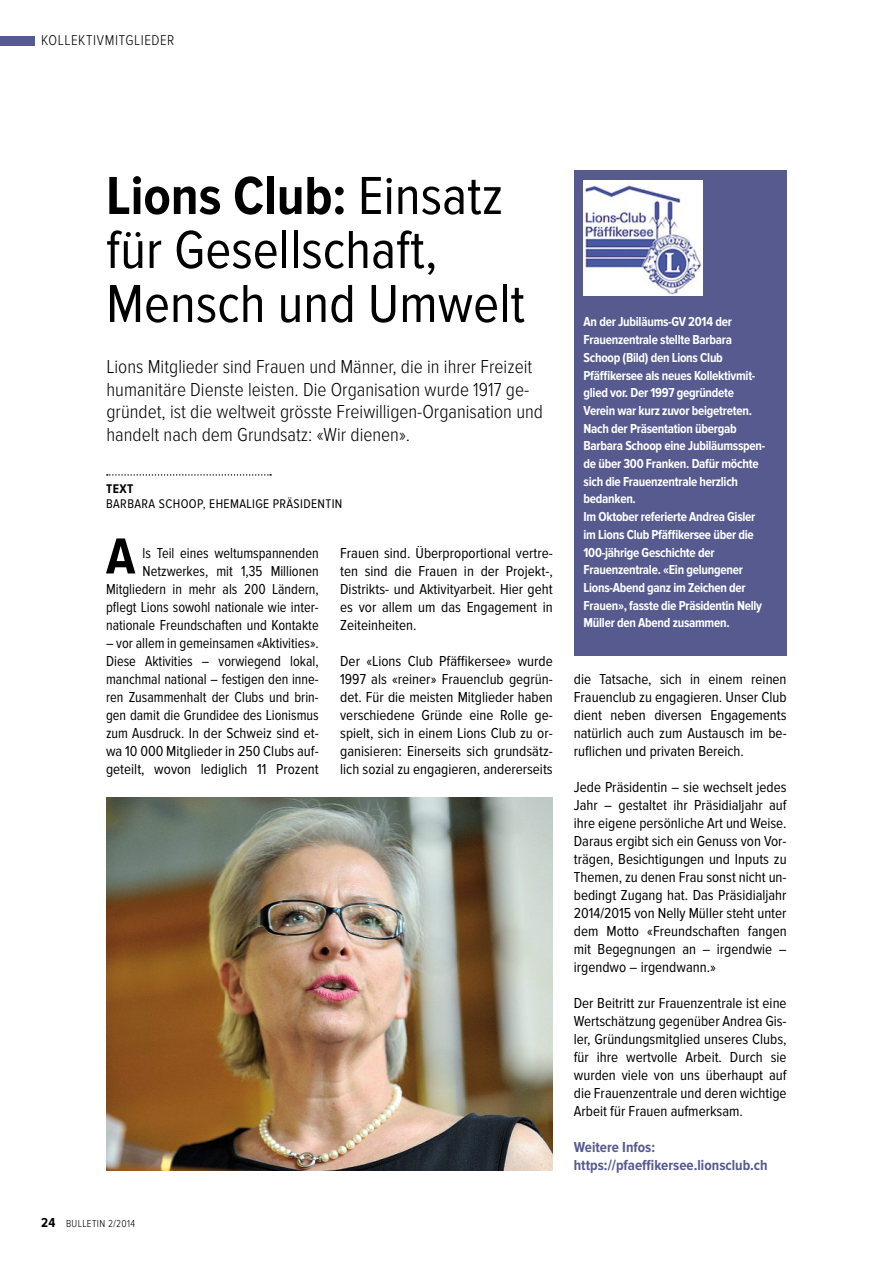
<style>
.page{position:relative;width:893px;height:1263px;background:#fff}
.page>*{position:absolute;margin:0;border:0;box-sizing:border-box;transform-origin:0 0}
.t1{font:55.5px/54px "Proxima Nova Cond";color:#000}
.t2{font:700 52.5px "Proxima Nova A Cond";color:#000}
.t3{font:300 19.5px/22.5px "Proxima Nova Cond";color:#000}
.t4{font:15px/18px "Proxima Nova Cond";color:#000;text-align:justify}
.t5{font:15px/18px "Proxima Nova Cond";color:#000;text-align:right;scale:.95 1}
.t6{font:700 15px/18px "Proxima Nova Cond";color:#575a8f}
.t7{font:300 14.7px "Proxima Nova Cond";letter-spacing:.04em;color:#000}
.t8{font:700 13.5px/17.7px "Proxima Nova Cond";letter-spacing:-.02em;color:#fff}
.t9{font:13.05px "Proxima Nova A Cond";letter-spacing:.03em;color:#000}
.t10{font:700 13.05px "Proxima Nova A Cond";color:#000}
.t11{font:300 10.5px "Proxima Nova Cond";letter-spacing:.03em;color:#000}
.s1{font-weight:700}
.s2{font-weight:700;font-size:13.5px}
</style>
<div class="page">
<div style="left:574px;top:170px;width:212px;height:485px;background:#575a8f"></div>
<svg style="left:107px;top:474px;width:164px;height:2px"></svg>
<img style="left:584px;top:181px;width:119px;height:115px">
<div style="left:0;top:36px;width:34px;height:9px;background:#575a8f"></div>
<img style="left:106px;top:797px;width:447px;height:373px">
<p class="t7" style="left:41px;top:32px;width:135px">kollektivMitGlieder</p>
<h1 class="t1" style="left:106px;top:170px;width:420px"><span class="s1">lions club:</span> Einsatz für Gesellschaft,<br>Mensch und Umwelt</h1>
<h3 class="t3" style="left:106px;top:356px;width:438px">lions Mitglieder sind Frauen und Männer, die in ihrer Freizeit humanitäre dienste leisten. die organisation wurde 1917 ge&shy;gründet, ist die weltweit grösste Freiwilligen-organisation und handelt nach dem Grundsatz: «wir dienen».</h3>
<p class="t10" style="left:106px;top:481px;width:29px">text</p>
<p class="t9" style="left:106px;top:496px;width:238px">BARBARA SCHOOP, EHEMALIGE PRÄSIDENTIN</p>
<h2 class="t2" style="left:106px;top:527px;width:31px">A</h2>
<p class="t4" style="left:340px;top:544px;width:214px">Frauen sind. Überproportional vertre&shy;ten sind die Frauen in der Projekt-, Distrikts- und Aktivityarbeit. Hier geht es vor allem um das Engagement in Zeiteinheiten.</p>
<p class="t4" style="left:340px;top:652px;width:214px">Der «Lions Club Pfäffikersee» wurde 1997 als «reiner» Frauenclub gegrün&shy;det. Für die meisten Mitglieder haben verschiedene Gründe eine Rolle ge&shy;spielt, sich in einem Lions Club zu or&shy;ganisieren: Einerseits sich grundsätz&shy;lich sozial zu engagieren, andererseits</p>
<p class="t5" style="left:106px;top:544px;width:225px">ls Teil eines weltumspannenden Netzwerkes, mit 1,35 Millionen Mitgliedern in mehr als 200 Ländern, pflegt Lions sowohl nationale wie inter&shy;nationale Freundschaften und Kontakte</p>
<p class="t5" style="left:106px;top:634px;width:225px;text-align:justify">– vor allem in gemeinsamen «Aktivities».<br>Diese Aktivities – vorwiegend lokal, manchmal national – festigen den inne&shy;ren Zusammenhalt der Clubs und brin&shy;gen damit die Grundidee des Lionismus zum Ausdruck. In der Schweiz sind et&shy;wa 10 000 Mitglieder in 250 Clubs auf&shy;geteilt, wovon lediglich 11 Prozent</p>
<p class="t11" style="left:41px;top:1218px;width:95px"><span class="s2">24</span> bulletin 2/2014</p>
<p class="t8" style="left:584px;top:313px;width:183px">an der Jubiläums-Gv 2014 der<br>Frauenzentrale stellte barbara<br>Schoop (bild) den lions club pfäffikersee als neues kollektivmit&shy;glied vor. der 1997 gegründete verein war kurz zuvor beigetreten. nach der präsentation übergab barbara Schoop eine Jubiläumsspen&shy;de über 300 Franken. dafür möchte sich die Frauenzentrale herzlich bedanken.<br>im oktober referierte andrea Gisler im lions club pfäffikersee über die<br>100-jährige Geschichte der<br>Frauenzentrale. «ein gelungener lions-abend ganz im Zeichen der<br>Frauen», fasste die präsidentin nelly müller den abend zusammen.</p>
<p class="t4" style="left:574px;top:670px;width:214px">die Tatsache, sich in einem reinen Frauenclub zu engagieren. Unser Club dient neben diversen Engagements natürlich auch zum Austausch im be&shy;ruflichen und privaten Bereich.</p>
<p class="t4" style="left:574px;top:778px;width:214px">Jede Präsidentin – sie wechselt jedes Jahr – gestaltet ihr Präsidialjahr auf ihre eigene persönliche Art und Weise.<br>Daraus ergibt sich ein Genuss von Vor&shy;trägen, Besichtigungen und Inputs zu Themen, zu denen Frau sonst nicht un&shy;bedingt Zugang hat. Das Präsidialjahr 2014/2015 von Nelly Müller steht unter dem Motto «Freundschaften fangen mit Begegnungen an – irgendwie – irgendwo – irgendwann.»</p>
<p class="t4" style="left:574px;top:994px;width:214px">Der Beitritt zur Frauenzentrale ist eine Wertschätzung gegenüber Andrea Gis&shy;ler, Gründungsmitglied unseres Clubs, für ihre wertvolle Arbeit. Durch sie wurden viele von uns überhaupt auf die Frauenzentrale und deren wichtige Arbeit für Frauen aufmerksam.</p>
<p class="t6" style="left:574px;top:1139px;width:195px">weitere infos: https://pfaeffikersee.lionsclub.ch</p>
</div>
